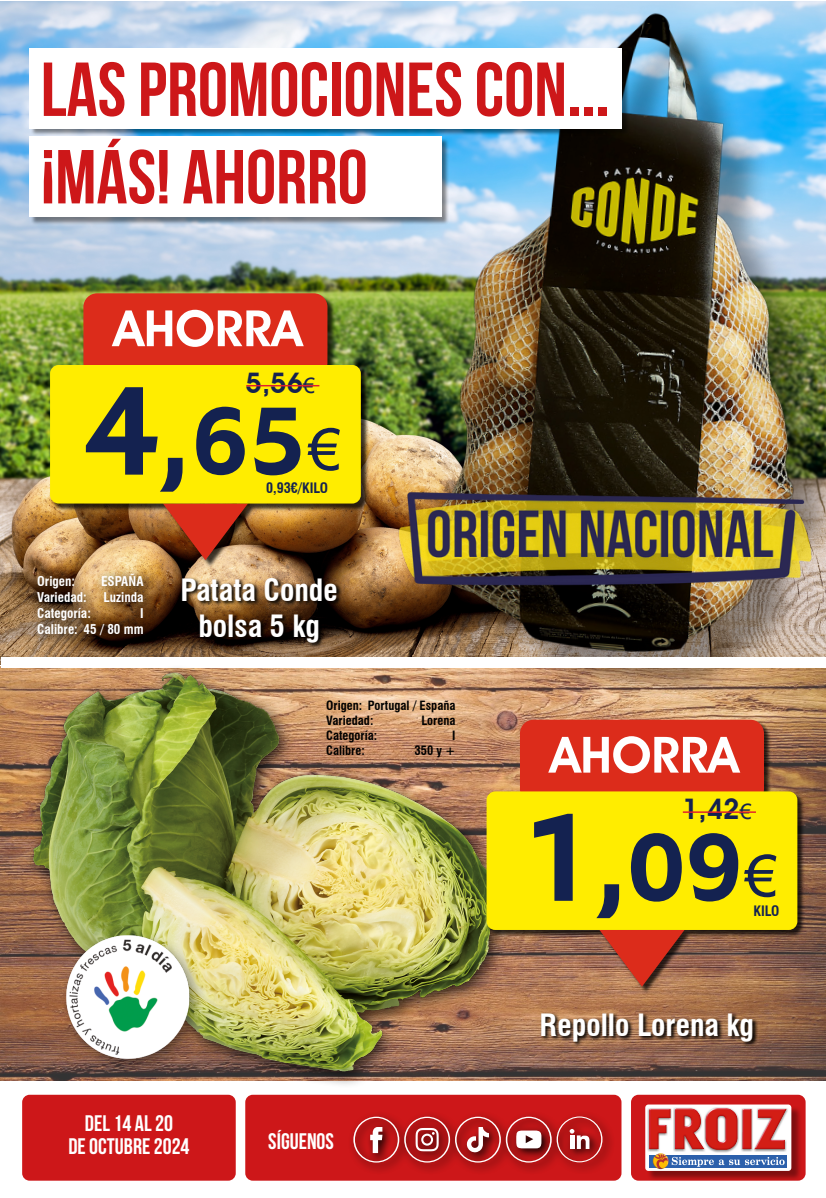
<style>
.page{position:relative;width:826px;height:1198px;background:#fff}
.page>*{position:absolute;margin:0;border:0;box-sizing:border-box;transform-origin:0 0}
.t1{font:700 134.38px "Edward Pro";color:#142250}
.t2{font:700 76.25px/87.4px "Bebas Neue";color:#cd1719}
.t3{font:600 50.25px "Avant Garde IT Cby BT";color:#fff}
.t4{font:700 condensed 30px/36px "Swiss 721 BT";color:#fff;text-align:center}
.t5{font:600 28.31px "Avant Garde IT Cby BT";color:#142250}
.t6{font:700 22.5px/22.5px "Bebas Neue";color:#fff;text-align:center}
.t7{font:700 condensed 14.06px "Swiss 721 BT";color:#142250}
.t8{font:700 condensed 13.19px/15.8px "Swiss 721 BT";color:#fff}
.t9{font:700 condensed 12.5px/15px "Swiss 721 BT";color:#000}
.s1{font-family:"Arial";font-weight:400;font-size:21.25px}
.s2{font-size:103.12px}
.s3{font-family:"Arial";font-weight:400;font-size:58.12px}
</style>
<div class="page">
<img style="left:1px;top:668px;width:824px;height:412px">
<img style="left:1px;top:2px;width:388px;height:655px">
<div style="left:631px;top:1094px;width:174px;height:86px;background:#cd1719;border-radius:8px"></div>
<div style="left:646px;top:1105px;width:155px;height:76px;background:#000;opacity:.38"></div>
<div style="left:645px;top:1104px;width:146px;height:67px;background:#fff;border-radius:3px"></div>
<img style="left:647px;top:1107px;width:141px;height:45px">
<img style="left:649px;top:1108px;width:138px;height:41px">
<div style="left:649px;top:1155px;width:137px;height:12px;background:#2c60ab"></div>
<img style="left:652px;top:1153px;width:16px;height:16px;border-radius:8px">
<svg style="left:671px;top:1157px;width:113px;height:9px"></svg>
<div style="left:245px;top:1094px;width:376px;height:86px;background:#cd1719;border-radius:8px"></div>
<svg style="left:351px;top:1115px;width:261px;height:56px;fill:#c31517"></svg>
<svg style="left:353px;top:1116px;width:249px;height:46px"></svg>
<svg style="left:181px;top:576px;width:161px;height:72px;background:#48321c"></svg>
<div style="left:22px;top:1094px;width:214px;height:86px;background:#cd1719;border-radius:8px"></div>
<div style="left:431px;top:20px;width:395px;height:679px;background:#000;opacity:.35"></div>
<img style="left:389px;top:1px;width:437px;height:667px">
<img style="left:30px;top:567px;width:126px;height:80px">
<div style="left:51px;top:294px;width:318px;height:274px;background:#000;opacity:.75"></div>
<div style="left:83px;top:293px;width:244px;height:83px;background:#dc2c1b;border-radius:14px"></div>
<svg style="left:163px;top:503px;width:85px;height:57px;background:#a93f24"></svg>
<div style="left:50px;top:365px;width:311px;height:138px;background:#ffed00;border-radius:9px"></div>
<hr style="left:246px;top:385px;width:73px;height:1px;background:#e2202d">
<img style="left:393px;top:489px;width:433px;height:104px">
<div style="left:1px;top:657px;width:824px;height:11px;background:#fff"></div>
<div style="left:24px;top:664px;width:494px;height:424px;background:#000;opacity:.75"></div>
<img style="left:22px;top:665px;width:492px;height:415px">
<div style="left:487px;top:720px;width:318px;height:274px;background:#000;opacity:.75"></div>
<div style="left:520px;top:720px;width:244px;height:82px;background:#dc2c1b;border-radius:14px"></div>
<svg style="left:599px;top:930px;width:85px;height:56px;background:#b74834"></svg>
<div style="left:486px;top:791px;width:311px;height:139px;background:#ffed00;border-radius:9px"></div>
<hr style="left:683px;top:811px;width:73px;height:2px;background:#e2202d">
<svg style="left:540px;top:1012px;width:218px;height:35px;background:#7a563d"></svg>
<div style="left:30px;top:49px;width:600px;height:87px;background:#000;opacity:.45"></div>
<div style="left:29px;top:48px;width:593px;height:80px;background:#fff"></div>
<div style="left:30px;top:137px;width:419px;height:88px;background:#000;opacity:.45"></div>
<div style="left:29px;top:136px;width:412px;height:81px;background:#fff"></div>
<div style="left:59px;top:928px;width:147px;height:147px;background:#000;opacity:.42"></div>
<img style="left:67px;top:936px;width:132px;height:122px">
<h2 class="t2" style="left:41px;top:45px;width:570px">LAS PROMOCIONES CON... ¡MÁS! AHORRO</h2>
<h3 class="t3" style="left:114px;top:298px;width:190px">AHORRA</h3>
<h3 class="t5" style="left:246px;top:365px;width:71px">5,56<span class="s1">€</span></h3>
<h1 class="t1" style="left:84px;top:376px;width:258px">4,<span class="s2">65</span><span class="s3">€</span></h1>
<p class="t7" style="left:266px;top:479px;width:64px">0,93€/KILO</p>
<p class="t8" style="left:101px;top:574px;width:44px;text-align:right">ESPAÑA<br>Luzinda<br>I</p>
<p class="t8" style="left:37px;top:574px;width:108px">Origen:<br>Variedad:<br>Categoría:<br>Calibre: 45 / 80 mm</p>
<h3 class="t4" style="left:180px;top:571px;width:159px">Patata Conde bolsa 5 kg</h3>
<p class="t9" style="left:326px;top:698px;width:131px">Origen: Portugal / España<br>Variedad:<br>Categoría:<br>Calibre:</p>
<p class="t9" style="left:414px;top:713px;width:42px;text-align:right">Lorena<br>I<br>350 y +</p>
<h3 class="t6" style="left:68px;top:1112px;width:123px">DEL 14 AL 20<br>DE OCTUBRE 2024</h3>
<h3 class="t6" style="left:268px;top:1129px;width:67px">SÍGUENOS</h3>
<h3 class="t3" style="left:550px;top:724px;width:190px">AHORRA</h3>
<h3 class="t5" style="left:682px;top:792px;width:71px">1,42<span class="s1">€</span></h3>
<h1 class="t1" style="left:520px;top:802px;width:258px">1,<span class="s2">09</span><span class="s3">€</span></h1>
<p class="t7" style="left:753px;top:902px;width:28px">KILO</p>
<h3 class="t4" style="left:539px;top:1007px;width:216px">Repollo Lorena kg</h3>
</div>
